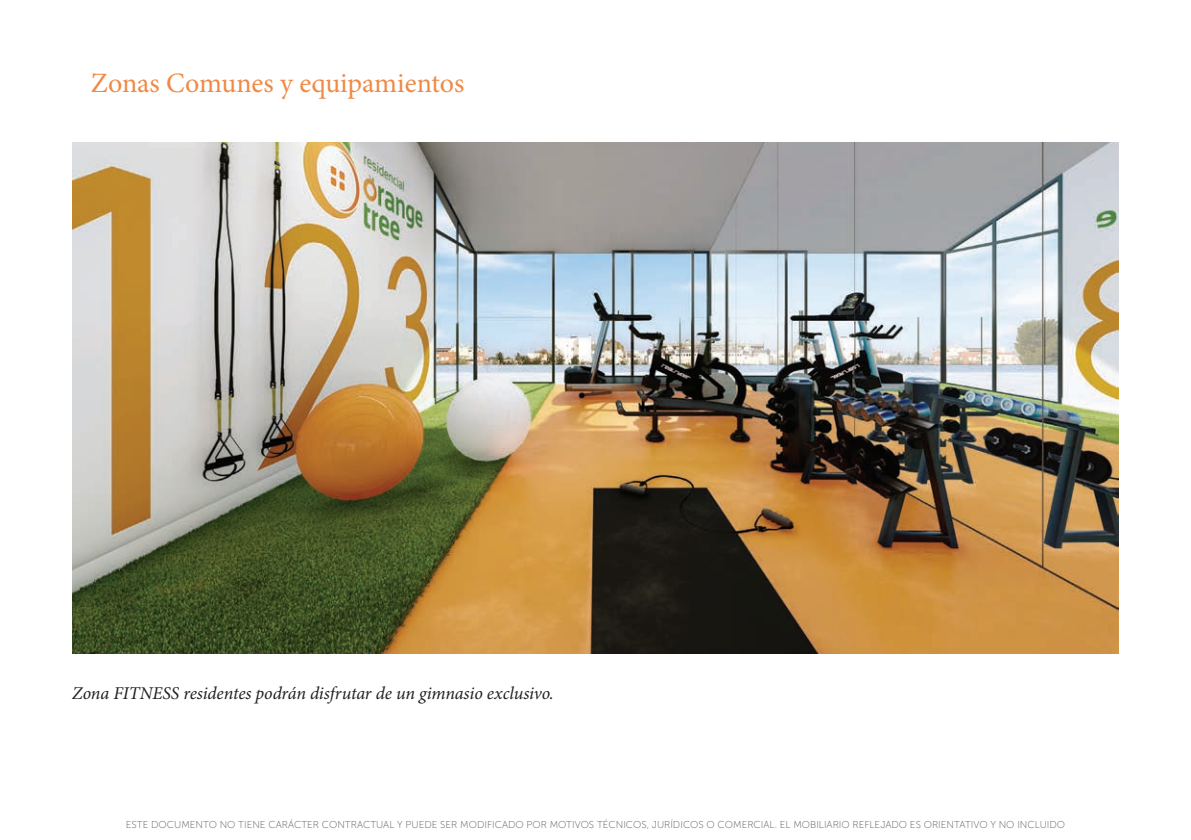
<style>
.page{position:relative;width:1191px;height:840px;background:#fff}
.page>*{position:absolute;margin:0;border:0;box-sizing:border-box;transform-origin:0 0}
.t1{font:28px "Minion Pro";color:#ef8945}
.t2{font:italic 18px "Minion Pro";letter-spacing:-.005em;color:#231f20}
.t3{font:10px "Museo Sans 100";color:#545557}
</style>
<div class="page">
<img style="left:72px;top:143px;width:1047px;height:510px">
<h1 class="t1" style="left:91px;top:65px;width:375px">Zonas Comunes y equipamientos</h1>
<h2 class="t2" style="left:72px;top:680px;width:483px">Zona FITNESS residentes podrán disfrutar de un gimnasio exclusivo.</h2>
<p class="t3" style="left:126px;top:819px;width:940px">ESTE DOCUMENTO NO TIENE CARÁCTER CONTRACTUAL Y PUEDE SER MODIFICADO POR MOTIVOS TÉCNICOS, JURÍDICOS O COMERCIAL. EL MOBILIARIO REFLEJADO ES ORIENTATIVO Y NO INCLUIDO</p>
</div>
